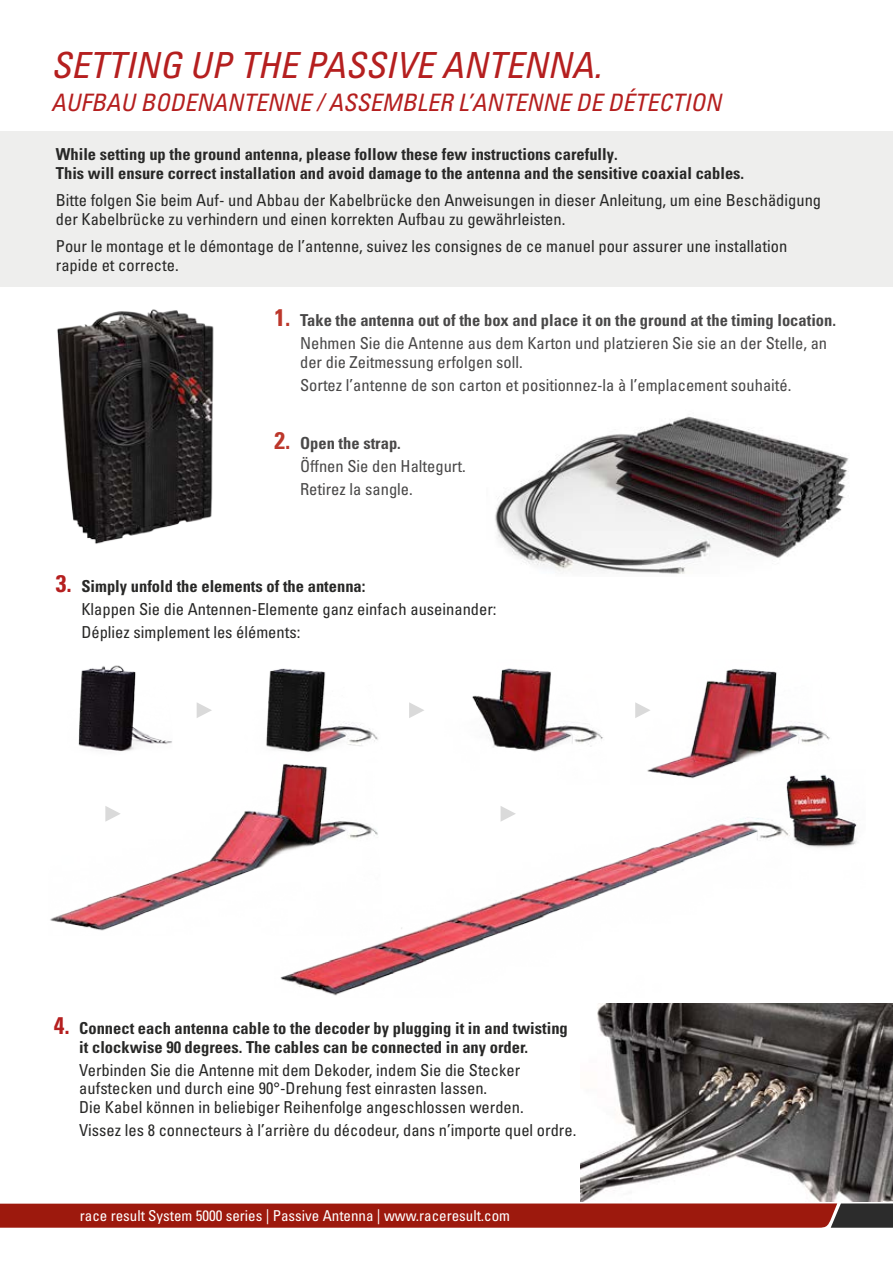
<style>
.page{position:relative;width:893px;height:1263px;background:#fff}
.page>*{position:absolute;margin:0;border:0;box-sizing:border-box;transform-origin:0 0}
.t1{font:36px "Univers LTCYR 57 Condensed Obl";color:#b51f1f}
.t2{font:24px "Univers LTCYR 57 Condensed Obl";color:#b51f1f}
.t3{font:condensed 16.5px/18.8px "Univers LTCYR 57";color:#282827}
.t4{font:16.5px/18.8px "Univers LTCYR 67 Bold Cond";color:#282827}
.t5{font:condensed 16.5px/18.8px "Univers LTCYR 57";color:#494848}
.t6{font:16.5px "Univers LTCYR 67 Bold Cond";color:#494848}
.t7{font:condensed 15px "Univers LTCYR 57";color:#fff}
.s1{font-size:24px;color:#bc372b}
.s2{font-size:24px;color:#b51f1f}
</style>
<div class="page">
<div style="left:0;top:131px;width:893px;height:156px;background:#eeeeed"></div>
<img style="left:495px;top:416px;width:354px;height:158px">
<img style="left:57px;top:309px;width:157px;height:235px">
<img style="left:50px;top:764px;width:277px;height:167px">
<img style="left:275px;top:770px;width:582px;height:226px">
<img style="left:630px;top:669px;width:210px;height:116px">
<img style="left:429px;top:668px;width:183px;height:117px">
<img style="left:78px;top:665px;width:94px;height:86px">
<img style="left:266px;top:668px;width:112px;height:85px">
<img style="left:581px;top:1004px;width:312px;height:197px">
<svg style="left:197px;top:702px;width:15px;height:16px"></svg>
<svg style="left:105px;top:806px;width:16px;height:16px"></svg>
<svg style="left:635px;top:702px;width:16px;height:16px"></svg>
<svg style="left:409px;top:702px;width:15px;height:16px"></svg>
<svg style="left:501px;top:806px;width:15px;height:16px"></svg>
<svg style="left:0;top:1203px;width:893px;height:25px;background:#992218"></svg>
<h1 class="t1" style="left:51px;top:42px;width:552px">SETTING UP THE PASSIVE ANTENNA.</h1>
<h2 class="t2" style="left:51px;top:88px;width:671px">AUFBAU BODENANTENNE / ASSEMBLER L’ANTENNE DE DÉTECTION</h2>
<p class="t4" style="left:56px;top:145px;width:690px">While setting up the ground antenna, please follow these few instructions carefully.<br>This will ensure correct installation and avoid damage to the antenna and the sensitive coaxial cables.</p>
<p class="t3" style="left:56px;top:191px;width:767px">Bitte folgen Sie beim Auf- und Abbau der Kabelbrücke den Anweisungen in dieser Anleitung, um eine Beschädigung der Kabelbrücke zu verhindern und einen korrekten Aufbau zu gewährleisten.</p>
<p class="t3" style="left:56px;top:237px;width:733px">Pour le montage et le démontage de l’antenne, suivez les consignes de ce manuel pour assurer une installation rapide et correcte.</p>
<p class="t6" style="left:275px;top:310px;width:563px"><span class="s1">1.</span> Take the antenna out of the box and place it on the ground at the timing location.</p>
<p class="t5" style="left:300px;top:334px;width:529px">Nehmen Sie die Antenne aus dem Karton und platzieren Sie sie an der Stelle, an der die Zeitmessung erfolgen soll.</p>
<p class="t5" style="left:300px;top:375px;width:493px">Sortez l’antenne de son carton et positionnez-la à l’emplacement souhaité.</p>
<p class="t6" style="left:275px;top:433px;width:128px"><span class="s1">2.</span> Open the strap.</p>
<p class="t5" style="left:300px;top:454px;width:167px;line-height:23px">Öffnen Sie den Haltegurt.<br>Retirez la sangle.</p>
<p class="t4" style="left:56px;top:577px;width:311px"><span class="s2">3.</span> Simply unfold the elements of the antenna:</p>
<p class="t3" style="left:81px;top:598px;width:417px;line-height:23px">Klappen Sie die Antennen-Elemente ganz einfach auseinander:<br>Dépliez simplement les éléments:</p>
<p class="t4" style="left:79px;top:1018px;width:490px;text-indent:-26px"><span class="s2">4.</span> Connect each antenna cable to the decoder by plugging it in and twisting it clockwise 90 degrees. The cables can be connected in any order.</p>
<p class="t3" style="left:79px;top:1060px;width:446px">Verbinden Sie die Antenne mit dem Dekoder, indem Sie die Stecker aufstecken und durch eine 90°-Drehung fest einrasten lassen.<br>Die Kabel können in beliebiger Reihenfolge angeschlossen werden.</p>
<p class="t3" style="left:79px;top:1120px;width:499px">Vissez les 8 connecteurs à l’arrière du décodeur, dans n’importe quel ordre.</p>
<p class="t7" style="left:80px;top:1206px;width:432px">race result System 5000 series | Passive Antenna | www.raceresult.com</p>
</div>
